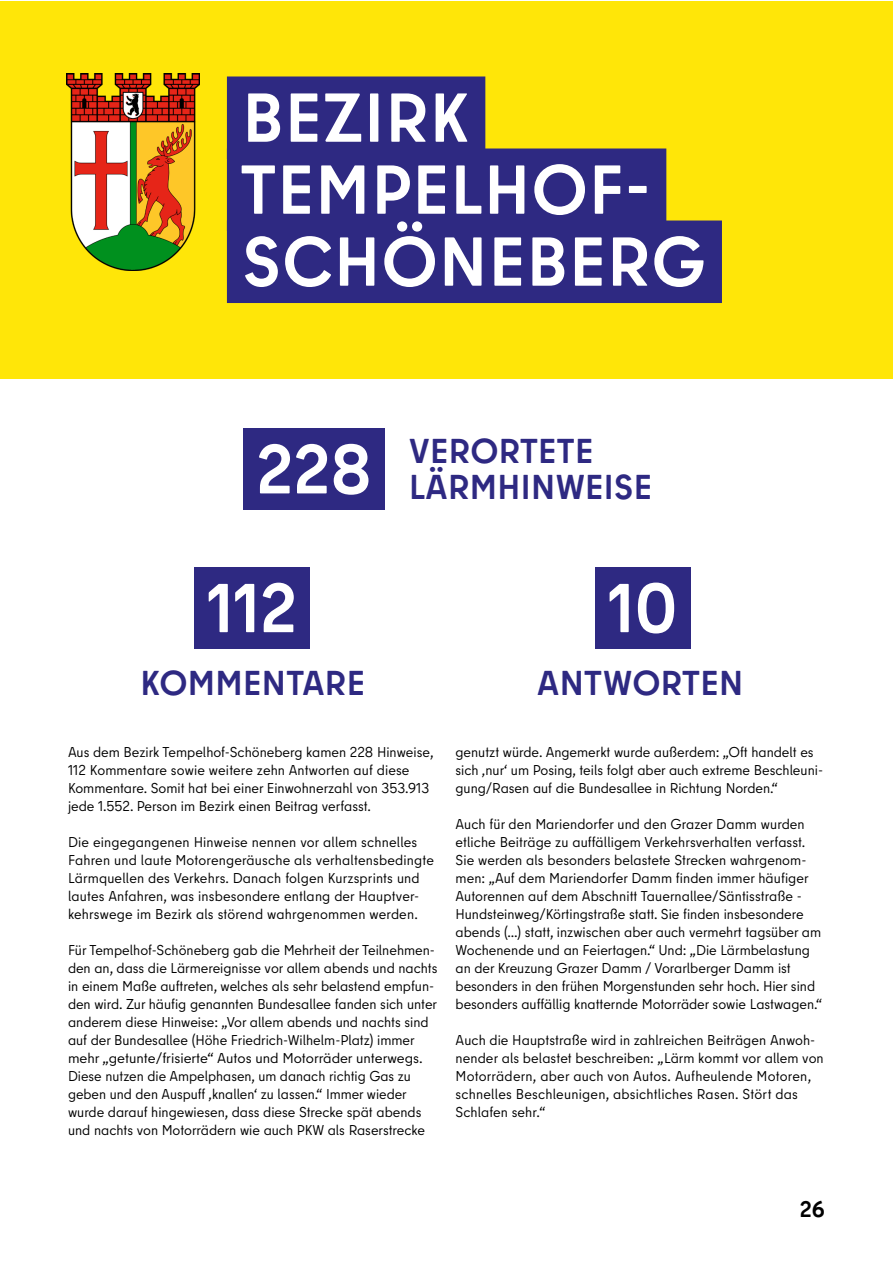
<style>
.page{position:relative;width:893px;height:1263px;background:#fff}
.page>*{position:absolute;margin:0;border:0;box-sizing:border-box;transform-origin:0 0}
.t1{font:700 69px/72px "Berlin Type";letter-spacing:.02em;color:#fff}
.t2{font:700 34.5px/36px "Berlin Type";letter-spacing:.01em;color:#2e2982}
.t3{font:700 22.5px "Berlin Type";color:#000}
.t4{font:14.25px/18px "Berlin Type";color:#000}
</style>
<div class="page">
<div style="left:1px;top:1px;width:892px;height:377px;background:#ffe608"></div>
<img style="left:67px;top:74px;width:133px;height:196px">
<div style="left:227px;top:76px;width:258px;height:83px;background:#2e2982"></div>
<div style="left:227px;top:148px;width:439px;height:83px;background:#2e2982"></div>
<div style="left:227px;top:220px;width:495px;height:83px;background:#2e2982"></div>
<div style="left:244px;top:428px;width:141px;height:82px;background:#2e2982"></div>
<div style="left:595px;top:567px;width:95px;height:82px;background:#2e2982"></div>
<div style="left:194px;top:567px;width:116px;height:82px;background:#2e2982"></div>
<h1 class="t1" style="left:240px;top:82px;width:467px">BEZIRK<br>TEMPELHOF-<br>SCHÖNEBERG</h1>
<h1 class="t1" style="left:207px;top:400px;width:166px;line-height:138.8px;text-indent:49px">228<br>112</h1>
<h2 class="t2" style="left:409px;top:433px;width:244px">VERORTETE<br>LÄRMHINWEISE</h2>
<h1 class="t1" style="left:608px;top:572px;width:71px">10</h1>
<h2 class="t2" style="left:141px;top:665px;width:226px">KOMMENTARE</h2>
<h2 class="t2" style="left:537px;top:665px;width:207px">ANTWORTEN</h2>
<p class="t4" style="left:68px;top:743px;width:367px">Aus dem Bezirk Tempelhof-Schöneberg kamen 228 Hinweise, 112 Kommentare sowie weitere zehn Antworten auf diese Kommentare. Somit hat bei einer Einwohnerzahl von 353.913 jede 1.552. Person im Bezirk einen Beitrag verfasst.</p>
<p class="t4" style="left:68px;top:833px;width:367px">Die eingegangenen Hinweise nennen vor allem schnelles Fahren und laute Motorengeräusche als verhaltensbedingte Lärmquellen des Verkehrs. Danach folgen Kurzsprints und lautes Anfahren, was insbesondere entlang der Hauptver&shy;kehrswege im Bezirk als störend wahrgenommen werden.</p>
<p class="t4" style="left:68px;top:941px;width:371px">Für Tempelhof-Schöneberg gab die Mehrheit der Teilnehmen&shy;den an, dass die Lärmereignisse vor allem abends und nachts in einem Maße auftreten, welches als sehr belastend empfun&shy;den wird. Zur häufig genannten Bundesallee fanden sich unter anderem diese Hinweise: „Vor allem abends und nachts sind auf der Bundesallee (Höhe Friedrich-Wilhelm-Platz) immer mehr „getunte/frisierte“ Autos und Motorräder unterwegs.<br>Diese nutzen die Ampelphasen, um danach richtig Gas zu geben und den Auspuff ‚knallen‘ zu lassen.“ Immer wieder wurde darauf hingewiesen, dass diese Strecke spät abends und nachts von Motorrädern wie auch PKW als Raserstrecke</p>
<p class="t4" style="left:455px;top:743px;width:369px">genutzt würde. Angemerkt wurde außerdem: „Oft handelt es sich ‚nur‘ um Posing, teils folgt aber auch extreme Beschleuni&shy;gung/Rasen auf die Bundesallee in Richtung Norden.“</p>
<p class="t4" style="left:455px;top:815px;width:368px">Auch für den Mariendorfer und den Grazer Damm wurden etliche Beiträge zu auffälligem Verkehrsverhalten verfasst.<br>Sie werden als besonders belastete Strecken wahrgenom&shy;men: „Auf dem Mariendorfer Damm finden immer häufiger Autorennen auf dem Abschnitt Tauernallee/Säntisstraße - Hundsteinweg/Körtingstraße statt. Sie finden insbesondere abends (…) statt, inzwischen aber auch vermehrt tagsüber am Wochenende und an Feiertagen.“ Und: „Die Lärmbelastung an der Kreuzung Grazer Damm / Vorarlberger Damm ist besonders in den frühen Morgenstunden sehr hoch. Hier sind besonders auffällig knatternde Motorräder sowie Lastwagen.“</p>
<p class="t4" style="left:455px;top:1031px;width:370px">Auch die Hauptstraße wird in zahlreichen Beiträgen Anwoh&shy;nender als belastet beschreiben: „Lärm kommt vor allem von Motorrädern, aber auch von Autos. Aufheulende Motoren, schnelles Beschleunigen, absichtliches Rasen. Stört das Schlafen sehr.“</p>
<h3 class="t3" style="left:800px;top:1194px;width:27px">26</h3>
</div>
